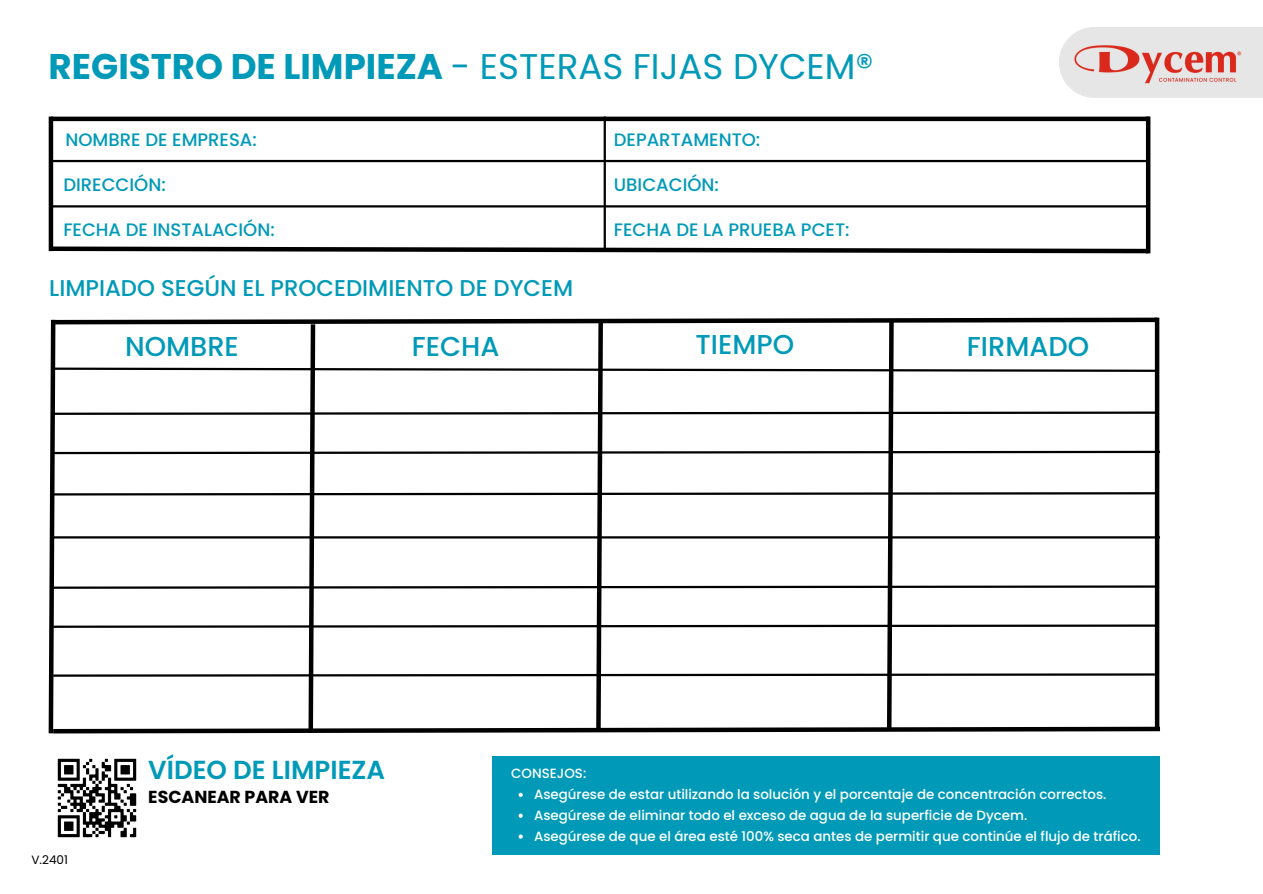
<style>
.page{position:relative;width:1263px;height:894px;background:#fff}
.page>*{position:absolute;margin:0;border:0;box-sizing:border-box;transform-origin:0 0}
.t1{font:35.7px "Poppins";color:#009ab8}
.t2{font:500 27.3px "Poppins";color:#009ab8}
.t3{font:600 26.1px "Poppins";color:#009ab8}
.t4{font:500 22.8px "Poppins";color:#009ab8}
.t5{font:500 18px "Poppins";color:#009ab8}
.t6{font:700 17.4px "Poppins";color:#000}
.t7{font:500 13.35px "Poppins";color:#fff}
.t8{font:12px "Poppins";color:#000}
.s1{font-weight:700}
</style>
<div class="page">
<hr style="left:51px;top:117px;width:1098px;height:4px;background:#000">
<svg style="left:48px;top:244px;width:1103px;height:10px"></svg>
<hr style="left:51px;top:205px;width:1098px;height:2px;background:#000">
<hr style="left:51px;top:160px;width:1098px;height:2px;background:#000">
<hr style="left:49px;top:116px;width:4px;height:135px;background:#000">
<hr style="left:604px;top:116px;width:2px;height:134px;background:#000">
<hr style="left:1146px;top:116px;width:4px;height:137px;background:#000">
<img style="left:57px;top:758px;width:80px;height:80px">
<div style="left:493px;top:755px;width:667px;height:99px;background:#009ab8"></div>
<svg style="left:519px;top:792px;width:4px;height:4px"></svg>
<svg style="left:519px;top:813px;width:4px;height:4px"></svg>
<svg style="left:519px;top:834px;width:4px;height:4px"></svg>
<svg style="left:48px;top:317px;width:1112px;height:417px"></svg>
<svg style="left:1059px;top:27px;width:204px;height:71px"></svg>
<img style="left:1064px;top:27px;width:188px;height:71px">
<p class="t1" style="left:49px;top:41px;width:827px"><span class="s1">REGISTRO DE LIMPIEZA</span> - ESTERAS FIJAS DYCEM®</p>
<p class="t5" style="left:66px;top:127px;width:193px">NOMBRE DE EMPRESA:</p>
<p class="t5" style="left:63px;top:172px;width:104px">DIRECCIÓN:</p>
<p class="t5" style="left:63px;top:217px;width:213px">FECHA DE INSTALACIÓN:</p>
<p class="t4" style="left:49px;top:271px;width:526px">LIMPIADO SEGÚN EL PROCEDIMIENTO DE DYCEM</p>
<p class="t5" style="left:614px;top:127px;width:148px">DEPARTAMENTO:</p>
<p class="t5" style="left:614px;top:172px;width:107px">UBICACIÓN:</p>
<p class="t5" style="left:614px;top:217px;width:237px">FECHA DE LA PRUEBA PCET:</p>
<p class="t2" style="left:125px;top:327px;width:115px">NOMBRE</p>
<p class="t2" style="left:412px;top:327px;width:89px">FECHA</p>
<p class="t2" style="left:695px;top:326px;width:100px">TIEMPO</p>
<p class="t2" style="left:967px;top:327px;width:124px">FIRMADO</p>
<p class="t8" style="left:31px;top:851px;width:38px">V.2401</p>
<p class="t3" style="left:148px;top:751px;width:238px">VÍDEO DE LIMPIEZA</p>
<p class="t6" style="left:148px;top:784px;width:183px">ESCANEAR PARA VER</p>
<p class="t7" style="left:511px;top:763px;width:76px">CONSEJOS:</p>
<p class="t7" style="left:534px;top:784px;width:574px">Asegúrese de estar utilizando la solución y el porcentaje de concentración correctos.</p>
<p class="t7" style="left:534px;top:805px;width:495px">Asegúrese de eliminar todo el exceso de agua de la superficie de Dycem.</p>
<p class="t7" style="left:534px;top:826px;width:608px">Asegúrese de que el área esté 100% seca antes de permitir que continúe el flujo de tráfico.</p>
</div>
